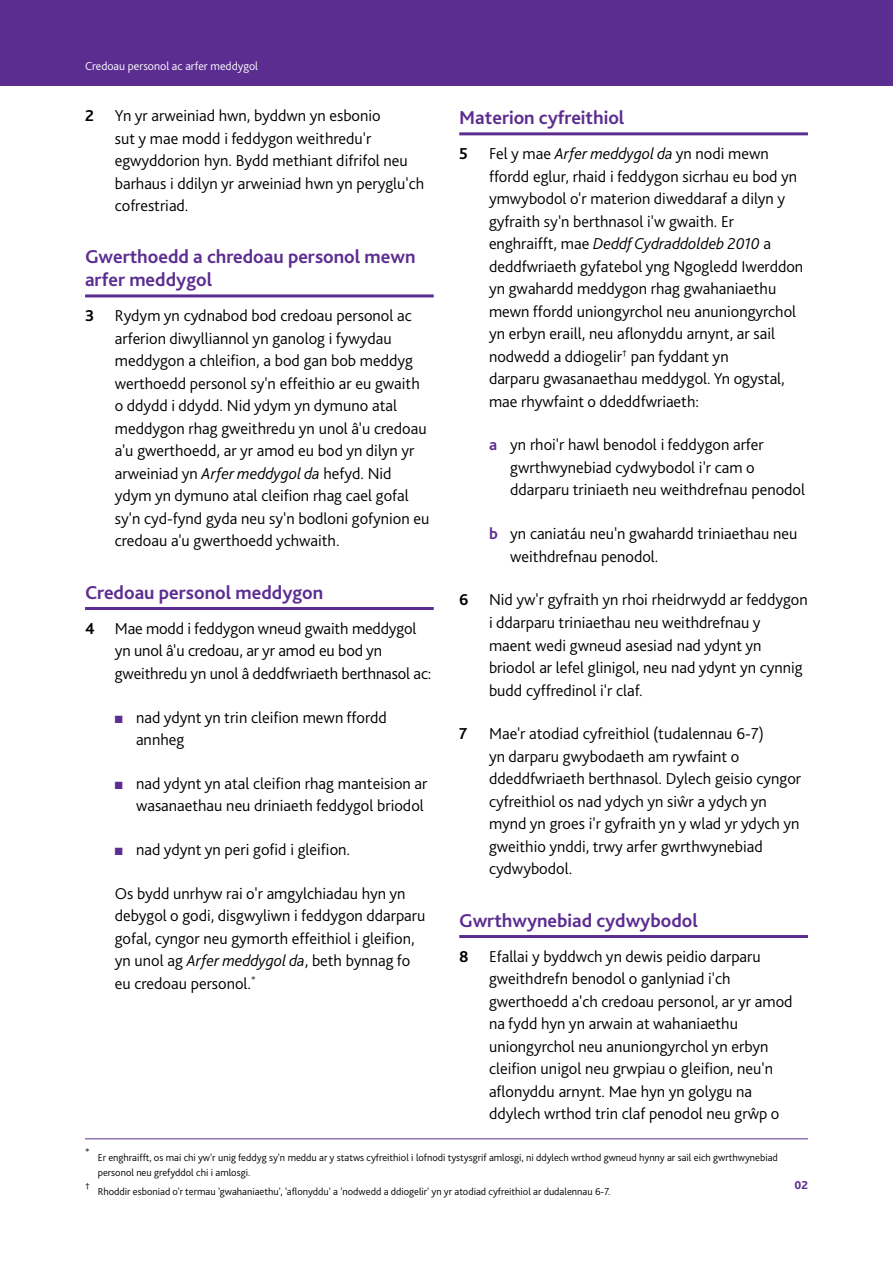
<style>
.page{position:relative;width:893px;height:1263px;background:#fff}
.page>*{position:absolute;margin:0;border:0;box-sizing:border-box;transform-origin:0 0}
.t1{font:700 19.5px/22.5px "Bliss 2";color:#5c2d91}
.t2{font:300 16.5px/22.5px "Bliss 2";color:#000}
.t3{font:700 16.5px "Bliss 2";color:#000}
.t4{font:300 12px "Bliss 2";color:#fff}
.t5{font:800 12px "Bliss 2";color:#5c2d91}
.t6{font:300 10.5px/15px "Bliss 2";color:#000}
.t7{font:300 9.6px "Bliss 2";color:#000}
.s1{font-weight:700}
.s2{font-style:italic}
.s3{color:#5c2d91}
.s4{font-weight:700;color:#5c2d91}
</style>
<div class="page">
<div style="left:0;top:0;width:893px;height:85px;background:#5c2d91"></div>
<hr style="left:85px;top:294px;width:349px;height:3px;background:#5c2d91">
<hr style="left:85px;top:607px;width:349px;height:3px;background:#5c2d91">
<hr style="left:459px;top:132px;width:349px;height:3px;background:#5c2d91">
<hr style="left:459px;top:935px;width:349px;height:3px;background:#5c2d91">
<hr style="left:85px;top:1138px;width:723px;height:1px;background:#5c2d91">
<p class="t4" style="left:85px;top:59px;width:175px">Credoau personol ac arfer meddygol</p>
<p class="t3" style="left:85px;top:105px;width:10px">2</p>
<p class="t2" style="left:115px;top:104px;width:311px">Yn yr arweiniad hwn, byddwn yn esbonio<br>sut y mae modd i feddygon weithredu'r egwyddorion hyn. Bydd methiant difrifol neu barhaus i ddilyn yr arweiniad hwn yn peryglu'ch cofrestriad.</p>
<p class="t1" style="left:85px;top:245px;width:332px">Gwerthoedd a chredoau personol mewn arfer meddygol</p>
<p class="t2" style="left:115px;top:304px;width:316px;text-indent:-30px"><span class="s1">3</span> Rydym yn cydnabod bod credoau personol ac arferion diwylliannol yn ganolog i fywydau meddygon a chleifion, a bod gan bob meddyg werthoedd personol sy'n effeithio ar eu gwaith o ddydd i ddydd. Nid ydym yn dymuno atal meddygon rhag gweithredu yn unol â'u credoau a'u gwerthoedd, ar yr amod eu bod yn dilyn yr arweiniad yn <span class="s2">Arfer meddygol da</span> hefyd. Nid ydym yn dymuno atal cleifion rhag cael gofal sy'n cyd-fynd gyda neu sy'n bodloni gofynion eu credoau a'u gwerthoedd ychwaith.</p>
<p class="t1" style="left:85px;top:580px;width:240px">Credoau personol meddygon</p>
<p class="t2" style="left:115px;top:617px;width:318px;text-indent:-30px"><span class="s1">4</span> Mae modd i feddygon wneud gwaith meddygol yn unol â'u credoau, ar yr amod eu bod yn gweithredu yn unol â deddfwriaeth berthnasol ac:</p>
<p class="t2" style="left:136px;top:705px;width:252px;text-indent:-21px"><span class="s3">■</span> nad ydynt yn trin cleifion mewn ffordd annheg</p>
<p class="t2" style="left:115px;top:772px;width:314px;text-align:right"><span class="s3">■</span> nad ydynt yn atal cleifion rhag manteision ar wasanaethau neu driniaeth feddygol briodol</p>
<p class="t2" style="left:115px;top:838px;width:237px"><span class="s3">■</span> nad ydynt yn peri gofid i gleifion.</p>
<p class="t2" style="left:115px;top:882px;width:312px">Os bydd unrhyw rai o'r amgylchiadau hyn yn debygol o godi, disgwyliwn i feddygon ddarparu gofal, cyngor neu gymorth effeithiol i gleifion, yn unol ag <span class="s2">Arfer meddygol da</span>, beth bynnag fo eu credoau personol.<sup>*</sup></p>
<p class="t1" style="left:459px;top:106px;width:167px">Materion cyfreithiol</p>
<p class="t3" style="left:459px;top:143px;width:10px">5</p>
<p class="t2" style="left:489px;top:142px;width:316px">Fel y mae <span class="s2">Arfer meddygol da</span> yn nodi mewn ffordd eglur, rhaid i feddygon sicrhau eu bod yn ymwybodol o'r materion diweddaraf a dilyn y gyfraith sy'n berthnasol i'w gwaith. Er enghraifft, mae <span class="s2">Deddf Cydraddoldeb 2010</span> a deddfwriaeth gyfatebol yng Ngogledd Iwerddon yn gwahardd meddygon rhag gwahaniaethu mewn ffordd uniongyrchol neu anuniongyrchol yn erbyn eraill, neu aflonyddu arnynt, ar sail nodwedd a ddiogelir<sup>†</sup> pan fyddant yn<br>darparu gwasanaethau meddygol. Yn ogystal, mae rhywfaint o ddeddfwriaeth:</p>
<p class="t2" style="left:510px;top:433px;width:296px;text-indent:-21px"><span class="s4">a</span> yn rhoi'r hawl benodol i feddygon arfer gwrthwynebiad cydwybodol i'r cam o ddarparu triniaeth neu weithdrefnau penodol</p>
<p class="t2" style="left:510px;top:522px;width:289px;text-indent:-21px"><span class="s4">b</span> yn caniatáu neu'n gwahardd triniaethau neu weithdrefnau penodol.</p>
<p class="t2" style="left:489px;top:588px;width:320px;text-indent:-30px"><span class="s1">6</span> Nid yw'r gyfraith yn rhoi rheidrwydd ar feddygon i ddarparu triniaethau neu weithdrefnau y<br>maent wedi gwneud asesiad nad ydynt yn briodol ar lefel glinigol, neu nad ydynt yn cynnig budd cyffredinol i'r claf.</p>
<p class="t3" style="left:459px;top:723px;width:10px">7</p>
<p class="t2" style="left:489px;top:722px;width:314px">Mae'r atodiad cyfreithiol (tudalennau 6-7)<br>yn darparu gwybodaeth am rywfaint o ddeddfwriaeth berthnasol. Dylech geisio cyngor cyfreithiol os nad ydych yn siŵr a ydych yn mynd yn groes i'r gyfraith yn y wlad yr ydych yn gweithio ynddi, trwy arfer gwrthwynebiad cydwybodol.</p>
<p class="t1" style="left:459px;top:908px;width:240px">Gwrthwynebiad cydwybodol</p>
<p class="t2" style="left:489px;top:945px;width:305px;text-indent:-30px"><span class="s1">8</span> Efallai y byddwch yn dewis peidio darparu gweithdrefn benodol o ganlyniad i'ch gwerthoedd a'ch credoau personol, ar yr amod na fydd hyn yn arwain at wahaniaethu uniongyrchol neu anuniongyrchol yn erbyn cleifion unigol neu grwpiau o gleifion, neu'n aflonyddu arnynt. Mae hyn yn golygu na ddylech wrthod trin claf penodol neu grŵp o</p>
<p class="t7" style="left:85px;top:1146px;width:6px">*</p>
<p class="t7" style="left:85px;top:1180px;width:6px">†</p>
<p class="t6" style="left:98px;top:1149px;width:682px">Er enghraifft, os mai chi yw'r unig feddyg sy'n meddu ar y statws cyfreithiol i lofnodi tystysgrif amlosgi, ni ddylech wrthod gwneud hynny ar sail eich gwrthwynebiad personol neu grefyddol chi i amlosgi.</p>
<p class="t6" style="left:98px;top:1183px;width:514px">Rhoddir esboniad o'r termau 'gwahaniaethu', 'aflonyddu' a 'nodwedd a ddiogelir' yn yr atodiad cyfreithiol ar dudalennau 6-7.</p>
<p class="t5" style="left:794px;top:1177px;width:15px">02</p>
</div>
